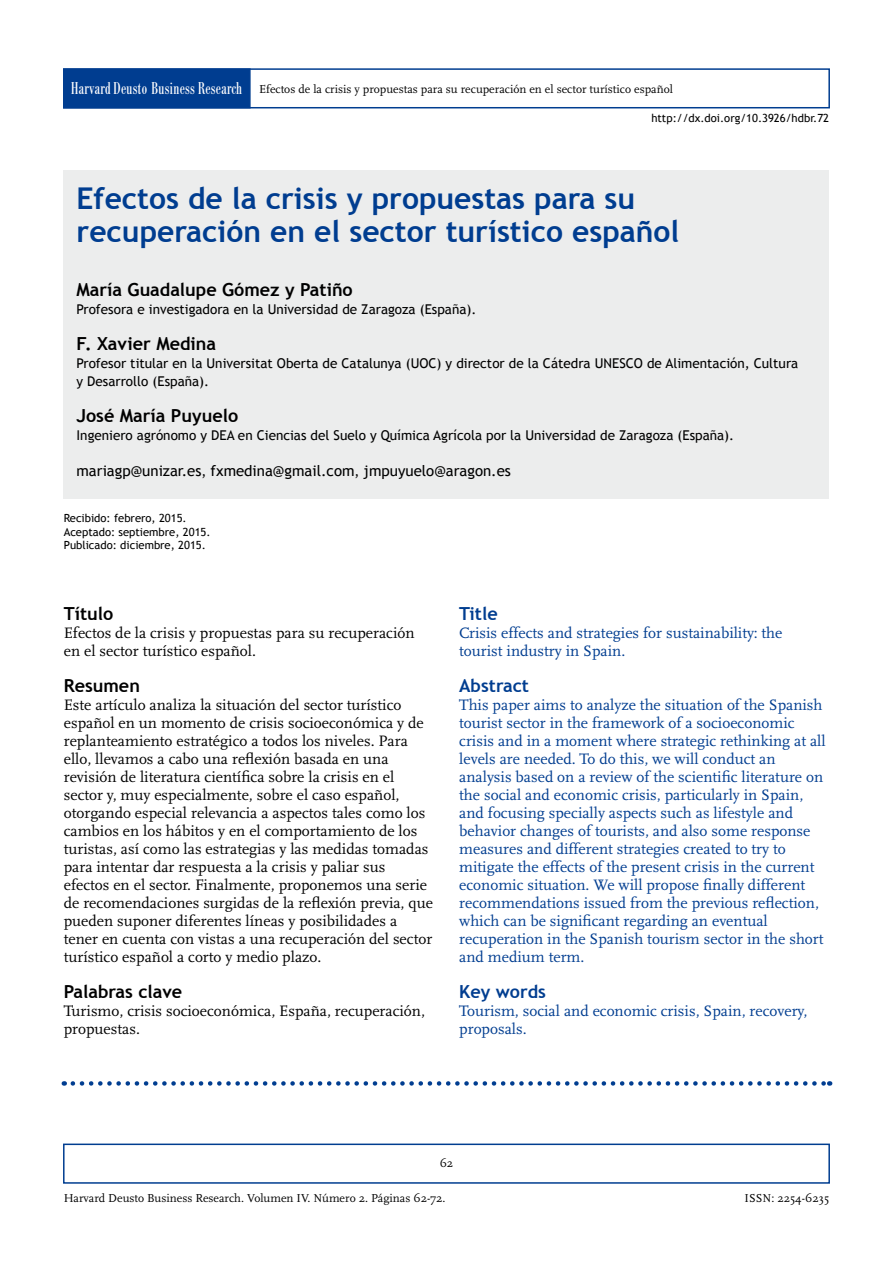
<style>
.page{position:relative;width:893px;height:1263px;background:#fff}
.page>*{position:absolute;margin:0;border:0;box-sizing:border-box;transform-origin:0 0}
.t1{font:700 30px/33px "Trebuchet MS";color:#003d90}
.t2{font:700 18px "Trebuchet MS";color:#000}
.t3{font:700 18px "Trebuchet MS";color:#003d90}
.t4{font:15.75px/18px "Scala";color:#000}
.t5{font:15.75px/18px "Scala";color:#003d90}
.t6{font:15px "Trebuchet MS";color:#000}
.t7{font:13.5px/18px "Trebuchet MS";color:#000}
.t8{font:12px "Scala";color:#000}
.t9{font:11.25px/13.5px "Trebuchet MS";color:#000}
.s1{font-family:"Bodoni BE";font-stretch:condensed;font-size:16.8px;color:#fff}
.s2{font-size:13.5px}
</style>
<div class="page">
<div style="left:63px;top:68px;width:767px;height:40px;border:2px solid #003d90"></div>
<div style="left:63px;top:1143px;width:767px;height:41px;border:2px solid #003d90"></div>
<div style="left:63px;top:68px;width:188px;height:40px;background:#003d90;border:2px solid #003d90"></div>
<svg style="left:73px;top:1081px;width:757px;height:5px"></svg>
<div style="left:64px;top:170px;width:765px;height:328px;background:#eceded"></div>
<p class="t8" style="left:71px;top:82px;width:603px"><span class="s1">Harvard Deusto Business Research</span> Efectos de la crisis y propuestas para su recuperación en el sector turístico español</p>
<p class="t9" style="left:651px;top:112px;width:179px">http://dx.doi.org/10.3926/hdbr.72</p>
<h1 class="t1" style="left:77px;top:182px;width:604px">Efectos de la crisis y propuestas para su recuperación en el sector turístico español</h1>
<p class="t2" style="left:77px;top:278px;width:278px">María Guadalupe Gómez y Patiño</p>
<p class="t7" style="left:77px;top:300px;width:401px">Profesora e investigadora en la Universidad de Zaragoza (España).</p>
<p class="t2" style="left:77px;top:332px;width:141px">F. Xavier Medina</p>
<p class="t7" style="left:77px;top:354px;width:723px">Profesor titular en la Universitat Oberta de Catalunya (UOC) y director de la Cátedra UNESCO de Alimentación, Cultura y Desarrollo (España).</p>
<p class="t2" style="left:77px;top:404px;width:163px">José María Puyuelo</p>
<p class="t7" style="left:77px;top:426px;width:659px">Ingeniero agrónomo y DEA en Ciencias del Suelo y Química Agrícola por la Universidad de Zaragoza (España).</p>
<p class="t6" style="left:77px;top:462px;width:436px">mariagp@unizar.es<span class="s2">,</span> fxmedina@gmail.com<span class="s2">,</span> jmpuyuelo@aragon.es</p>
<p class="t9" style="left:64px;top:512px;width:148px">Recibido: febrero, 2015.<br>Aceptado: septiembre, 2015.<br>Publicado: diciembre, 2015.</p>
<p class="t2" style="left:64px;top:602px;width:51px">Título</p>
<p class="t4" style="left:64px;top:624px;width:352px">Efectos de la crisis y propuestas para su recuperación en el sector turístico español.</p>
<p class="t2" style="left:64px;top:674px;width:78px">Resumen</p>
<p class="t4" style="left:64px;top:696px;width:371px">Este artículo analiza la situación del sector turístico español en un momento de crisis socioeconómica y de replanteamiento estratégico a todos los niveles. Para ello, llevamos a cabo una reflexión basada en una revisión de literatura científica sobre la crisis en el sector y, muy especialmente, sobre el caso español, otorgando especial relevancia a aspectos tales como los cambios en los hábitos y en el comportamiento de los turistas, así como las estrategias y las medidas tomadas para intentar dar respuesta a la crisis y paliar sus efectos en el sector. Finalmente, proponemos una serie de recomendaciones surgidas de la reflexión previa, que pueden suponer diferentes líneas y posibilidades a tener en cuenta con vistas a una recuperación del sector turístico español a corto y medio plazo.</p>
<p class="t2" style="left:64px;top:980px;width:120px">Palabras clave</p>
<p class="t4" style="left:64px;top:1002px;width:363px">Turismo, crisis socioeconómica, España, recuperación, propuestas.</p>
<p class="t3" style="left:459px;top:602px;width:40px">Title</p>
<p class="t5" style="left:459px;top:624px;width:325px">Crisis effects and strategies for sustainability: the tourist industry in Spain.</p>
<p class="t3" style="left:459px;top:674px;width:71px">Abstract</p>
<p class="t5" style="left:459px;top:696px;width:368px">This paper aims to analyze the situation of the Spanish tourist sector in the framework of a socioeconomic crisis and in a moment where strategic rethinking at all levels are needed. To do this, we will conduct an analysis based on a review of the scientific literature on the social and economic crisis, particularly in Spain, and focusing specially aspects such as lifestyle and behavior changes of tourists, and also some response measures and different strategies created to try to mitigate the effects of the present crisis in the current economic situation. We will propose finally different recommendations issued from the previous reflection, which can be significant regarding an eventual recuperation in the Spanish tourism sector in the short and medium term.</p>
<p class="t3" style="left:459px;top:980px;width:88px">Key words</p>
<p class="t5" style="left:459px;top:1002px;width:350px">Tourism, social and economic crisis, Spain, recovery, proposals.</p>
<p class="t8" style="left:440px;top:1156px;width:15px">62</p>
<p class="t8" style="left:64px;top:1192px;width:383px">Harvard Deusto Business Research. Volumen IV. Número 2. Páginas 62-72.</p>
<p class="t8" style="left:745px;top:1192px;width:86px">ISSN: 2254-6235</p>
</div>
